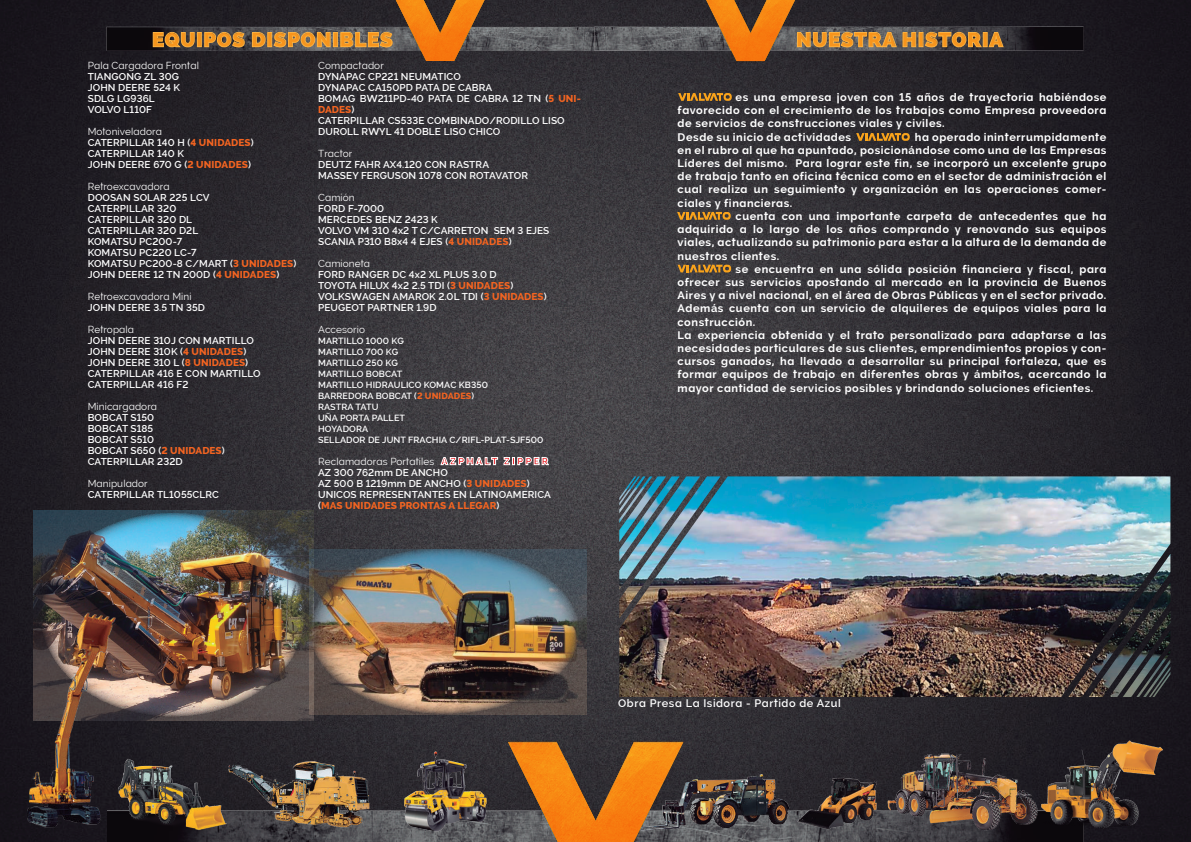
<style>
.page{position:relative;width:1191px;height:842px;background:#fff}
.page>*{position:absolute;margin:0;border:0;box-sizing:border-box;transform-origin:0 0}
.t1{font:800 20px "Raleway";letter-spacing:.05em;color:#f7951d}
.t2{font:700 11px/13.2px "Raleway";letter-spacing:.05em;color:#fff}
.t3{font:600 11px "Raleway";letter-spacing:.05em;color:#fff}
.t4{font:600 10px/11px "Raleway";letter-spacing:.01em;color:#fff}
.t5{font:10px "Raleway";letter-spacing:.01em;color:#fff}
.t6{font:600 9px/11px "Raleway";letter-spacing:.01em;color:#fff}
.s1{font-weight:400}
.s2{font-weight:800;color:#f36421}
.s3{font-weight:800;color:#ee1d23}
</style>
<div class="page">
<img style="left:0;top:0;width:1191px;height:842px">
<img style="left:33px;top:511px;width:281px;height:210px">
<img style="left:310px;top:550px;width:276px;height:164px">
<img style="left:107px;top:761px;width:976px;height:81px">
<img style="left:222px;top:735px;width:155px;height:107px">
<img style="left:119px;top:756px;width:107px;height:77px">
<img style="left:0;top:612px;width:224px;height:216px">
<img style="left:385px;top:741px;width:122px;height:91px">
<img style="left:629px;top:736px;width:164px;height:106px">
<img style="left:792px;top:771px;width:89px;height:65px">
<img style="left:1042px;top:740px;width:122px;height:90px">
<img style="left:882px;top:732px;width:160px;height:110px">
<img style="left:40px;top:0;width:732px;height:122px">
<svg style="left:153px;top:32px;width:42px;height:15px"></svg>
<div style="left:197px;top:32px;width:5px;height:15px;border:1px solid #fbb03f"></div>
<svg style="left:204px;top:32px;width:41px;height:15px"></svg>
<svg style="left:252px;top:32px;width:13px;height:15px"></svg>
<div style="left:267px;top:32px;width:5px;height:15px;border:1px solid #fbb03f"></div>
<svg style="left:273px;top:32px;width:57px;height:15px"></svg>
<div style="left:333px;top:32px;width:5px;height:15px;border:1px solid #fbb03f"></div>
<img style="left:418px;top:0;width:773px;height:97px">
<div style="left:919px;top:32px;width:4px;height:15px;border:1px solid #fbb03f"></div>
<svg style="left:925px;top:32px;width:57px;height:15px"></svg>
<div style="left:983px;top:32px;width:4px;height:15px;border:1px solid #fbb03f"></div>
<svg style="left:988px;top:32px;width:15px;height:15px"></svg>
<svg style="left:441px;top:457px;width:57px;height:8px"></svg>
<svg style="left:504px;top:457px;width:45px;height:8px"></svg>
<svg style="left:678px;top:93px;width:54px;height:8px"></svg>
<svg style="left:856px;top:133px;width:53px;height:8px"></svg>
<svg style="left:677px;top:212px;width:53px;height:8px"></svg>
<svg style="left:677px;top:265px;width:54px;height:7px"></svg>
<img style="left:619px;top:476px;width:551px;height:221px">
<svg style="left:508px;top:742px;width:175px;height:100px;background:#a36528"></svg>
<svg style="left:340px;top:0;width:150px;height:61px;background:#80552f"></svg>
<svg style="left:700px;top:0;width:216px;height:61px;background:#6e4e33"></svg>
<h1 class="t1" style="left:152px;top:28px;width:242px">EQUIPOS DISPONIBLES</h1>
<h1 class="t1" style="left:796px;top:28px;width:208px">NUESTRA HISTORIA</h1>
<p class="t5" style="left:88px;top:59px;width:113px">Pala Cargadora Frontal</p>
<p class="t4" style="left:88px;top:71px;width:94px">TIANGONG ZL 30G<br>JOHN DEERE 524 K<br>SDLG LG936L<br>VOLVO L110F</p>
<p class="t4" style="left:88px;top:126px;width:167px"><span class="s1">Motoniveladora<br></span>CATERPILLAR 140 H (<span class="s2">4 UNIDADES</span>)<br>CATERPILLAR 140 K<br>JOHN DEERE 670 G (<span class="s2">2 UNIDADES</span>)</p>
<p class="t5" style="left:88px;top:180px;width:83px">Retroexcavadora</p>
<p class="t4" style="left:88px;top:192px;width:210px">DOOSAN SOLAR 225 LCV<br>CATERPILLAR 320<br>CATERPILLAR 320 DL<br>CATERPILLAR 320 D2L<br>KOMATSU PC200-7<br>KOMATSU PC220 LC-7<br>KOMATSU PC200-8 C/MART (<span class="s2">3 UNIDADES</span>)<br>JOHN DEERE 12 TN 200D (<span class="s2">4 UNIDADES</span>)</p>
<p class="t5" style="left:88px;top:290px;width:105px">Retroexcavadora Mini</p>
<p class="t4" style="left:88px;top:302px;width:119px">JOHN DEERE 3.5 TN 35D</p>
<p class="t5" style="left:88px;top:323px;width:48px">Retropala</p>
<p class="t4" style="left:88px;top:335px;width:174px">JOHN DEERE 310J CON MARTILLO<br>JOHN DEERE 310K (<span class="s2">4 UNIDADES</span>)<br>JOHN DEERE 310 L (<span class="s2">8 UNIDADES</span>)<br>CATERPILLAR 416 E CON MARTILLO<br>CATERPILLAR 416 F2</p>
<p class="t5" style="left:88px;top:400px;width:71px">Minicargadora</p>
<p class="t4" style="left:88px;top:412px;width:139px">BOBCAT S150<br>BOBCAT S185<br>BOBCAT S510<br>BOBCAT S650 (<span class="s2">2 UNIDADES</span>)<br>CATERPILLAR 232D</p>
<p class="t5" style="left:88px;top:477px;width:62px">Manipulador</p>
<p class="t4" style="left:88px;top:489px;width:133px">CATERPILLAR TL1055CLRC</p>
<p class="t5" style="left:318px;top:59px;width:67px">Compactador</p>
<p class="t4" style="left:318px;top:71px;width:264px">DYNAPAC CP221 NEUMATICO<br>DYNAPAC CA150PD PATA DE CABRA<br>BOMAG BW211PD-40 PATA DE CABRA 12 TN (<span class="s2">5 UNI-<br>DADES</span>)<br>CATERPILLAR CS533E COMBINADO/RODILLO LISO<br>DUROLL RWYL 41 DOBLE LISO CHICO</p>
<p class="t5" style="left:318px;top:147px;width:36px">Tractor</p>
<p class="t4" style="left:318px;top:159px;width:211px">DEUTZ FAHR AX4.120 CON RASTRA<br>MASSEY FERGUSON 1078 CON ROTAVATOR</p>
<p class="t5" style="left:318px;top:191px;width:38px">Camión</p>
<p class="t4" style="left:318px;top:203px;width:233px">FORD F-7000<br>MERCEDES BENZ 2423 K<br>VOLVO VM 310 4x2 T C/CARRETON SEM 3 EJES<br>SCANIA P310 B8x4 4 EJES (<span class="s2">4 UNIDADES</span>)</p>
<p class="t5" style="left:318px;top:257px;width:54px">Camioneta</p>
<p class="t4" style="left:318px;top:269px;width:230px">FORD RANGER DC 4x2 XL PLUS 3.0 D<br>TOYOTA HILUX 4x2 2.5 TDI (<span class="s2">3 UNIDADES</span>)<br>VOLKSWAGEN AMAROK 2.0L TDI (<span class="s2">3 UNIDADES</span>)<br>PEUGEOT PARTNER 1.9D</p>
<p class="t5" style="left:318px;top:323px;width:48px">Accesorio</p>
<p class="t6" style="left:318px;top:335px;width:227px">MARTILLO 1000 KG<br>MARTILLO 700 KG<br>MARTILLO 250 KG<br>MARTILLO BOBCAT<br>MARTILLO HIDRAULICO KOMAC KB350<br>BARREDORA BOBCAT (<span class="s2">2 UNIDADES</span>)<br>RASTRA TATU<br>UÑA PORTA PALLET<br>HOYADORA<br>SELLADOR DE JUNT FRACHIA C/RIFL-PLAT-SJF500</p>
<p class="t4" style="left:318px;top:456px;width:234px"><span class="s1">Reclamadoras Portatiles</span> <span class="s3">A Z P H A LT Z I P P E R </span>AZ 300 762mm DE ANCHO<br>AZ 500 B 1219mm DE ANCHO (<span class="s2">3 UNIDADES</span>)<br>UNICOS REPRESENTANTES EN LATINOAMERICA (<span class="s2">MAS UNIDADES PRONTAS A LLEGAR</span>)</p>
<p class="t2" style="left:677px;top:91px;width:430px;text-indent:58px">es una empresa joven con 15 años de trayectoria habiéndose favorecido con el crecimiento de los trabajos como Empresa proveedora de servicios de construcciones viales y civiles.<br>Desde su inicio de actividades</p>
<p class="t2" style="left:915px;top:130px;width:193px">ha operado ininterrumpidamente</p>
<p class="t2" style="left:677px;top:143px;width:430px">en el rubro al que ha apuntado, posicionándose como una de las Empresas</p>
<p class="t2" style="left:677px;top:157px;width:430px">Líderes del mismo. Para lograr este fin, se incorporó un excelente grupo</p>
<p class="t2" style="left:677px;top:170px;width:430px">de trabajo tanto en oficina técnica como en el sector de administración el</p>
<p class="t2" style="left:677px;top:183px;width:430px">cual realiza un seguimiento y organización en las operaciones comer-</p>
<p class="t2" style="left:677px;top:196px;width:116px">ciales y financieras.</p>
<p class="t2" style="left:735px;top:209px;width:372px">cuenta con una importante carpeta de antecedentes que ha</p>
<p class="t2" style="left:677px;top:223px;width:430px">adquirido a lo largo de los años comprando y renovando sus equipos</p>
<p class="t2" style="left:677px;top:236px;width:430px">viales, actualizando su patrimonio para estar a la altura de la demanda de</p>
<p class="t2" style="left:677px;top:249px;width:103px">nuestros clientes.</p>
<p class="t2" style="left:735px;top:262px;width:372px">se encuentra en una sólida posición financiera y fiscal, para</p>
<p class="t2" style="left:677px;top:275px;width:430px">ofrecer sus servicios apostando al mercado en la provincia de Buenos</p>
<p class="t2" style="left:677px;top:289px;width:430px">Aires y a nivel nacional, en el área de Obras Públicas y en el sector privado.</p>
<p class="t2" style="left:677px;top:302px;width:430px">Además cuenta con un servicio de alquileres de equipos viales para la</p>
<p class="t2" style="left:677px;top:315px;width:79px">construcción.</p>
<p class="t2" style="left:677px;top:328px;width:430px">La experiencia obtenida y el trato personalizado para adaptarse a las</p>
<p class="t2" style="left:677px;top:341px;width:430px">necesidades particulares de sus clientes, emprendimientos propios y con-</p>
<p class="t2" style="left:677px;top:355px;width:430px">cursos ganados, ha llevado a desarrollar su principal fortaleza, que es</p>
<p class="t2" style="left:677px;top:368px;width:430px">formar equipos de trabajo en diferentes obras y ámbitos, acercando la</p>
<p class="t2" style="left:677px;top:381px;width:417px">mayor cantidad de servicios posibles y brindando soluciones eficientes.</p>
<p class="t3" style="left:618px;top:697px;width:224px">Obra Presa La Isidora - Partido de Azul</p>
</div>
